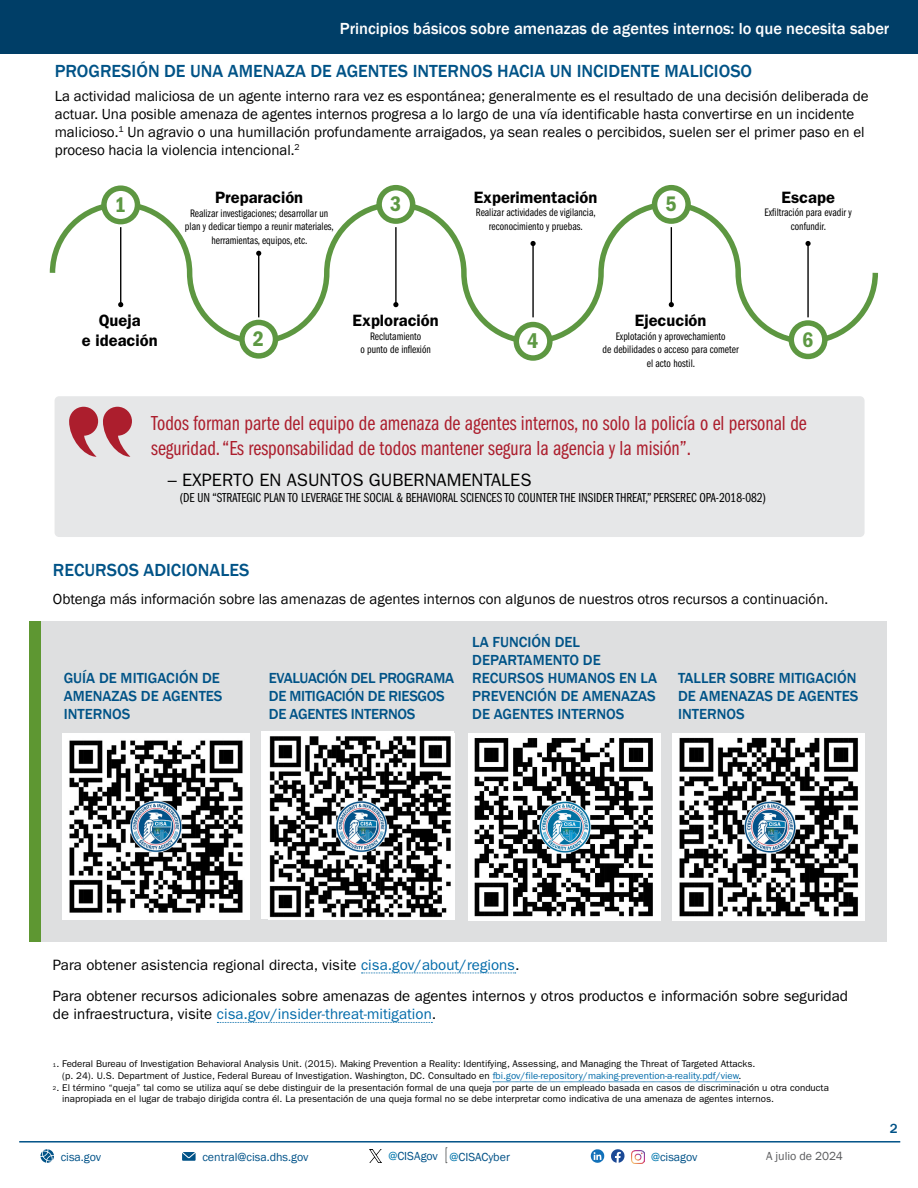
<style>
.page{position:relative;width:918px;height:1188px;background:#fff}
.page>*{position:absolute;margin:0;border:0;box-sizing:border-box;transform-origin:0 0}
.t1{font:21.9px "ITC Franklin Gothic Std Dm Cd";color:#5d9843}
.t2{font:21px/25.2px "Franklin Gothic LT Pro Bk Cm";color:#ac1e2d}
.t3{font:500 18px "Franklin Gothic";color:#005387}
.t4{font:18px "ITC Franklin Gothic Std";color:#000}
.t5{font:500 16.5px "Franklin Gothic";color:#fff}
.t6{font:600 16.5px/19.8px "ITC Franklin Gothic Std";color:#000;text-align:center}
.t7{font:15px/18px "Franklin Gothic";color:#000}
.t8{font:15px/18px "ITC Franklin Gothic Std";color:#000}
.t9{font:500 15px/18px "Franklin Gothic";color:#005387}
.t10{font:500 15px/18px "Franklin Gothic";letter-spacing:-.02em;color:#005387}
.t11{font:13.5px "Franklin Gothic LT Pro Bk Cm";color:#000}
.t12{font:500 13.5px "Franklin Gothic";color:#005287}
.t13{font:12px "Franklin Gothic";color:#005288}
.t14{font:12px "Franklin Gothic";color:#5a5b5d}
.t15{font:12px "Franklin Gothic";color:#005186}
.t16{font:11.25px/13.5px "Franklin Gothic LT Pro Bk Cm";color:#000;text-align:center}
.t17{font:9.75px "ITC Franklin Gothic Std";color:#000}
.t18{font:5.7px "ITC Franklin Gothic Std";color:#000}
.s1{color:#006aa9}
.s2{font-size:9.75px}
.s3{color:#0078ae}
.s4{color:#0076ab}
</style>
<div class="page">
<div style="left:0;top:0;width:918px;height:54px;background:#003e67"></div>
<div style="left:35px;top:621px;width:852px;height:321px;background:#dedfe0"></div>
<div style="left:55px;top:396px;width:810px;height:141px;background:#e6e7e8;border-radius:4px"></div>
<svg style="left:49px;top:199px;width:829px;height:148px"></svg>
<svg style="left:104px;top:188px;width:33px;height:34px"></svg>
<div style="left:101px;top:185px;width:39px;height:39px;border:5px solid #5d9741;border-radius:50%"></div>
<svg style="left:242px;top:322px;width:33px;height:34px"></svg>
<div style="left:239px;top:320px;width:39px;height:39px;border:5px solid #5d9741;border-radius:50%"></div>
<svg style="left:379px;top:188px;width:34px;height:33px"></svg>
<div style="left:376px;top:185px;width:39px;height:39px;border:5px solid #5d9741;border-radius:50%"></div>
<svg style="left:516px;top:325px;width:34px;height:33px"></svg>
<div style="left:514px;top:322px;width:39px;height:39px;border:5px solid #5d9741;border-radius:50%"></div>
<svg style="left:655px;top:188px;width:33px;height:33px"></svg>
<div style="left:652px;top:185px;width:39px;height:39px;border:5px solid #5d9741;border-radius:50%"></div>
<svg style="left:791px;top:323px;width:34px;height:33px"></svg>
<div style="left:789px;top:320px;width:39px;height:39px;border:5px solid #5d9741;border-radius:50%"></div>
<hr style="left:395px;top:227px;width:2px;height:78px;background:#000">
<svg style="left:393px;top:302px;width:5px;height:5px"></svg>
<hr style="left:671px;top:227px;width:1px;height:78px;background:#000">
<svg style="left:669px;top:302px;width:5px;height:5px"></svg>
<hr style="left:532px;top:243px;width:2px;height:74px;background:#000">
<svg style="left:530px;top:241px;width:6px;height:5px"></svg>
<hr style="left:807px;top:243px;width:2px;height:74px;background:#000">
<svg style="left:805px;top:241px;width:6px;height:5px"></svg>
<div style="left:30px;top:621px;width:11px;height:321px;background:#5e9732"></div>
<hr style="left:19px;top:1141px;width:881px;height:2px;background:#005287">
<svg style="left:182px;top:1152px;width:14px;height:9px"></svg>
<svg style="left:446px;top:1148px;width:1px;height:15px"></svg>
<img style="left:63px;top:733px;width:186px;height:187px">
<div style="left:262px;top:731px;width:192px;height:187px;background:#fff"></div>
<img style="left:268px;top:733px;width:187px;height:187px">
<div style="left:468px;top:733px;width:192px;height:188px;background:#fff"></div>
<img style="left:474px;top:738px;width:179px;height:179px">
<div style="left:672px;top:733px;width:193px;height:188px;background:#fff"></div>
<img style="left:679px;top:737px;width:179px;height:180px">
<svg style="left:69px;top:407px;width:63px;height:50px"></svg>
<svg style="left:591px;top:1149px;width:13px;height:14px"></svg>
<svg style="left:611px;top:1149px;width:14px;height:14px"></svg>
<img style="left:631px;top:1150px;width:14px;height:13px">
<svg style="left:40px;top:1149px;width:14px;height:14px"></svg>
<svg style="left:369px;top:1150px;width:12px;height:12px"></svg>
<svg style="left:361px;top:973px;width:155px;height:1px"></svg>
<svg style="left:217px;top:1022px;width:215px;height:1px"></svg>
<svg style="left:493px;top:1082px;width:246px;height:1px"></svg>
<p class="t5" style="left:340px;top:18px;width:551px">Principios básicos sobre amenazas de agentes internos lo: que necesita saber</p>
<p class="t3" style="left:55px;top:60px;width:699px">PROGRESIÓN DE UNA AMENAZA DE AGENTES INTERNOS HACIA UN INCIDENTE MALICIOSO</p>
<p class="t7" style="left:55px;top:87px;width:815px">La actividad maliciosa de un agente interno rara vez es espontánea; generalmente es el resultado de una decisión deliberada de actuar. Una posible amenaza de agentes internos progresa loa largo de una vía identificable hasta convertirse en un incidente malicioso.<sup>1</sup> Un agravio o una humillación profundamente arraigados, ya sean reales o percibidos, suelen ser el primer paso en el proceso hacia la violencia intencional.<sup>2</sup></p>
<p class="t6" style="left:215px;top:188px;width:90px">Preparación</p>
<p class="t16" style="left:185px;top:207px;width:150px">Realizar investigaciones; desarrollar un plan y dedicar tiempo a reunir materiales, herramientas, equipos, etc.</p>
<p class="t6" style="left:474px;top:187px;width:125px">Experimentación</p>
<p class="t16" style="left:476px;top:206px;width:121px">Realizar actividades de vigilancia, reconocimiento y pruebas.</p>
<p class="t6" style="left:781px;top:187px;width:55px">Escape</p>
<p class="t16" style="left:765px;top:206px;width:89px">Exfiltración para evadir y confundir.</p>
<p class="t1" style="left:390px;top:192px;width:13px">3</p>
<p class="t1" style="left:666px;top:192px;width:13px">5</p>
<p class="t1" style="left:115px;top:192px;width:13px">1</p>
<p class="t6" style="left:82px;top:311px;width:77px">Queja<br>e ideación</p>
<p class="t6" style="left:353px;top:311px;width:88px">Exploración</p>
<p class="t1" style="left:253px;top:326px;width:13px">2</p>
<p class="t16" style="left:360px;top:330px;width:72px">Reclutamiento<br>o punto de inflexión</p>
<p class="t1" style="left:527px;top:329px;width:13px">4</p>
<p class="t6" style="left:635px;top:311px;width:73px">Ejecución</p>
<p class="t16" style="left:603px;top:330px;width:138px">Explotación y aprovechamiento<br>de debilidades o acceso para cometer el acto hostil.</p>
<p class="t1" style="left:802px;top:327px;width:13px">6</p>
<p class="t2" style="left:151px;top:411px;width:657px">Todos forman parte del equipo de amenaza de agentes internos, no solo la policía elo personal de seguridad “. Es responsabilidad de todos mantener segura la agencia lay misión .“</p>
<p class="t4" style="left:168px;top:469px;width:365px">– EXPERTO EN ASUNTOS GUBERNAMENTALES</p>
<p class="t11" style="left:180px;top:490px;width:588px">(DE UN “STRATEGIC PLAN TO LEVERAGE THE SOCIAL &amp; BEHAVIORAL SCIENCES TO COUNTER THE INSIDER THREAT” , PERSEREC OPA-2018-082(</p>
<p class="t3" style="left:53px;top:559px;width:198px">RECURSOS ADICIONALES</p>
<p class="t7" style="left:53px;top:591px;width:777px">Obtenga más información sobre las amenazas de agentes internos con algunos de nuestros otros recursos a continuación.</p>
<p class="t9" style="left:64px;top:669px;width:160px">GUÍA DE MITIGACIÓN DE<br>AMENAZAS DE AGENTES<br>INTERNOS</p>
<p class="t10" style="left:269px;top:669px;width:187px">EVALUACIÓN DEL PROGRAMA<br>DE MITIGACIÓN DE RIESGOS<br>DE AGENTES INTERNOS</p>
<p class="t9" style="left:472px;top:633px;width:186px">LA FUNCIÓN DEL<br>DEPARTAMENTO DE<br>RECURSOS HUMANOS EN LA<br>PREVENCIÓN DE AMENAZAS<br>DE AGENTES INTERNOS</p>
<p class="t9" style="left:678px;top:669px;width:182px">TALLER SOBRE MITIGACIÓN<br>DE AMENAZAS DE AGENTES<br>INTERNOS</p>
<p class="t8" style="left:53px;top:956px;width:468px">Para obtener asistencia regional directa, visite <span class="s1">cisa.gov/about/regions</span>.</p>
<p class="t8" style="left:53px;top:987px;width:797px">Para obtener recursos adicionales sobre amenazas de agentes internos y otros productos e información sobre seguridad de infraestructura, visite <span class="s1">cisa.gov/insider-threat-mitigation</span>.</p>
<p class="t17" style="left:62px;top:1058px;width:695px">Federal Bureau of Investigation Behavioral Analysis Unit (. 2015 .) Making Prevention a Reality: Identifying, Assessing, and Managing the Threat of Targeted Attacks.</p>
<p class="t18" style="left:53px;top:1061px;width:8px">1<span class="s2">.</span></p>
<p class="t17" style="left:62px;top:1070px;width:681px">.p( 24 U.) S. . Department of Justice, Federal Bureau of Investigation. Washington, DC. Consultado en <span class="s1">fbi.gov/file-repository/making-prevention -a- reality.pdf/view</span>.</p>
<p class="t17" style="left:62px;top:1082px;width:768px">El término “queja” tal como se utiliza aquí se debe distinguir de la presentación formal de una queja por parte de un empleado basada en casos de discriminación u otra conducta</p>
<p class="t18" style="left:53px;top:1085px;width:8px">2<span class="s2">.</span></p>
<p class="t17" style="left:62px;top:1093px;width:713px">inapropiada en el lugar de trabajo dirigida contra él. La presentación de una queja formal no se debe interpretar como indicativa de una amenaza de agentes internos.</p>
<p class="t13" style="left:61px;top:1149px;width:42px">cisa.gov</p>
<p class="t13" style="left:202px;top:1149px;width:108px">central@cisa.dhs.gov</p>
<p class="t13" style="left:388px;top:1149px;width:51px"><span class="s3">@</span>CISAgov</p>
<p class="t15" style="left:450px;top:1149px;width:62px"><span class="s4">@</span>CISACyber</p>
<p class="t13" style="left:651px;top:1149px;width:48px"><span class="s3">@</span>cisagov</p>
<p class="t14" style="left:766px;top:1148px;width:78px">A julio de 2024</p>
<p class="t12" style="left:890px;top:1120px;width:9px">2</p>
</div>
